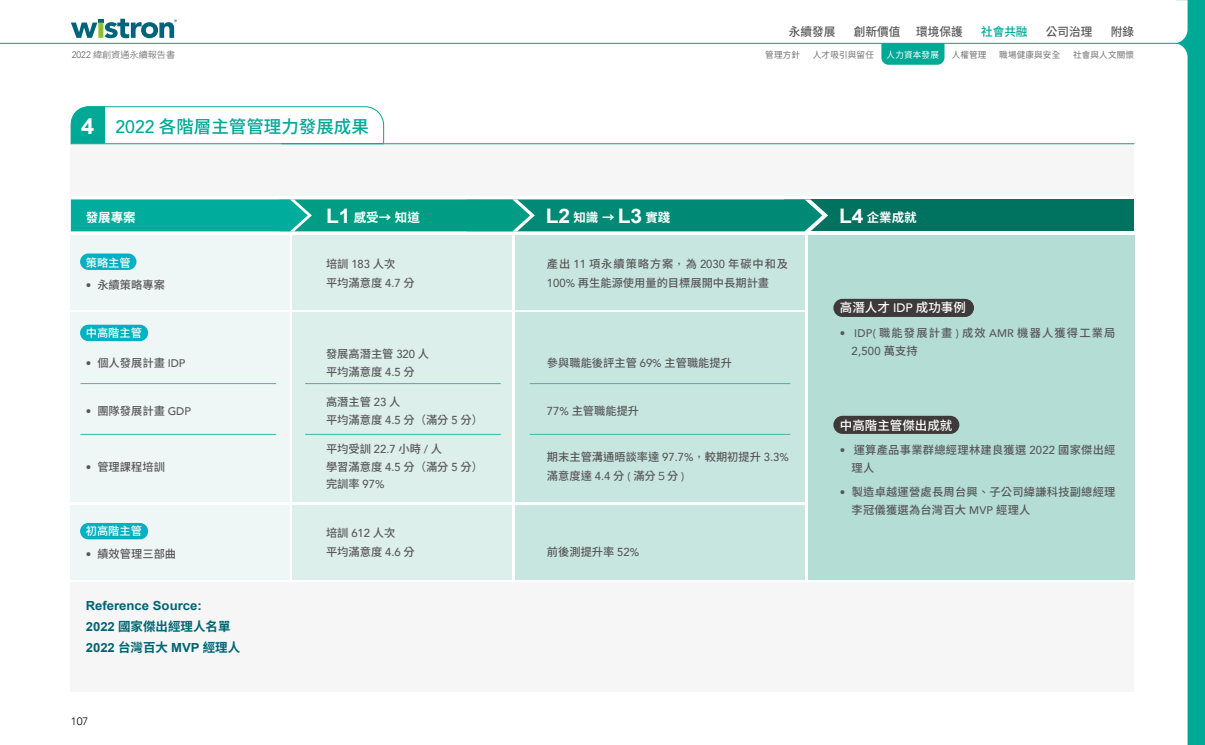
<style>
.page{position:relative;width:1205px;height:745px;background:#fff}
.page>*{position:absolute;margin:0;border:0;box-sizing:border-box;transform-origin:0 0}
.t1{font:700 20px "Arial";color:#fff;scale:1.05 1}
.t2{font:500 17.5px "Source Han Sans TC";color:#00a896}
.t3{font:700 12.5px "Arial";color:#006571;scale:1.05 1}
.t4{font:500 12.5px "Source Han Sans TC";color:#fff}
.t5{font:700 12.5px "Source Han Sans TC";color:#fff}
.t6{font:700 12.5px "Source Han Sans TC";color:#006571}
.t7{font:500 11.88px "Source Han Sans TC";color:#595757}
.t8{font:500 11.88px "Source Han Sans TC";color:#00a896}
.t9{font:500 11.62px "Avenir";color:#595757}
.t10{font:500 11.25px/18.8px "Source Han Sans TC";color:#595757}
.t11{font:500 11.25px/17.5px "Source Han Sans TC";letter-spacing:.02em;color:#595757}
.t12{font:500 11.25px/17.5px "Source Han Sans TC";letter-spacing:.025em;color:#595757}
.t13{font:500 11.25px "Source Han Sans TC";letter-spacing:.105em;color:#595757}
.t14{font:500 11.25px "Source Han Sans TC";color:#fff}
.t15{font:300 10.75px "Avenir";color:#000;scale:1.05 1}
.t16{font:300 9px "Source Han Sans TC";color:#595757}
.t17{font:8.75px "Source Han Sans TC";letter-spacing:.02em;color:#727171}
.t18{font:8.75px "Source Han Sans TC";letter-spacing:.02em;color:#fff}
.s1{font-family:"Avenir";font-size:9.25px}
.s2{font-family:"Arial";font-weight:700;font-size:22.25px;color:#fff}
.s3{font-family:"Avenir";font-size:18px}
.s4{font-family:"Arial";font-size:20px}
.s5{font-family:"Taipei Sans TC Beta"}
.s6{font-family:"Source Han Sans TC";font-size:12.5px}
.s7{font-family:"Taipei Sans TC Beta";font-size:12.5px}
.s8{font-family:"Avenir";font-size:11px}
.s9{font-family:"Avenir";font-size:11.62px}
.s10{font-family:"Taipei Sans TC Beta";font-weight:400}
.s11{font-family:"Taipei Sans TC Beta";font-weight:400;font-size:11px}
.s12{font-family:"Arial"}
.s13{font-family:"Source Han Sans TC"}
.s14{font-family:"Avenir";font-size:12.25px}
.s15{font-size:11px}
.s16{font-family:"Source Han Sans TC";font-size:11.25px}
</style>
<div class="page">
<div style="left:1176px;top:0;width:29px;height:744px;background:#00a896"></div>
<svg style="left:0;top:0;width:1187px;height:43px"></svg>
<div style="left:1176px;top:44px;width:11px;height:700px;background:#fff"></div>
<hr style="left:0;top:43px;width:1196px;height:1px;background:#00a896">
<div style="left:71px;top:144px;width:1063px;height:52px;background:#f6f6f6"></div>
<svg style="left:881px;top:43px;width:63px;height:22px"></svg>
<svg style="left:71px;top:19px;width:106px;height:19px"></svg>
<div style="left:71px;top:581px;width:1063px;height:110px;background:#f6f6f6"></div>
<div style="left:515px;top:235px;width:290px;height:75px;background:#c8e6e0"></div>
<div style="left:515px;top:312px;width:290px;height:190px;background:#c8e6e0"></div>
<div style="left:515px;top:504px;width:290px;height:75px;background:#c8e6e0"></div>
<div style="left:293px;top:235px;width:219px;height:75px;background:#dcefeb"></div>
<div style="left:293px;top:312px;width:219px;height:190px;background:#dcefeb"></div>
<div style="left:293px;top:504px;width:219px;height:75px;background:#dcefeb"></div>
<div style="left:71px;top:235px;width:219px;height:75px;background:#eef7f6"></div>
<div style="left:71px;top:312px;width:219px;height:190px;background:#eef7f6"></div>
<div style="left:71px;top:504px;width:219px;height:75px;background:#eef7f6"></div>
<div style="left:808px;top:235px;width:326px;height:344px;background:#b3ddd5"></div>
<div style="left:784px;top:199px;width:350px;height:32px;background:#007260"></div>
<svg style="left:71px;top:199px;width:757px;height:32px;background:#089c88"></svg>
<div style="left:80px;top:253px;width:56px;height:17px;background:#00b1c1;border-radius:8px"></div>
<div style="left:80px;top:522px;width:68px;height:17px;background:#00b1c1;border-radius:8px"></div>
<div style="left:833px;top:298px;width:141px;height:19px;background:#3e3a39;border-radius:9px"></div>
<div style="left:833px;top:415px;width:126px;height:18px;background:#3e3a39;border-radius:9px"></div>
<div style="left:80px;top:324px;width:68px;height:17px;background:#00b1c1;border-radius:8px"></div>
<hr style="left:80px;top:383px;width:196px;height:1px;background:#3cb8aa">
<hr style="left:80px;top:434px;width:196px;height:1px;background:#3cb8aa">
<hr style="left:305px;top:383px;width:196px;height:1px;background:#3cb8aa">
<hr style="left:305px;top:434px;width:196px;height:1px;background:#3cb8aa">
<hr style="left:530px;top:383px;width:260px;height:1px;background:#3cb8aa">
<hr style="left:530px;top:434px;width:260px;height:1px;background:#3cb8aa">
<svg style="left:71px;top:106px;width:313px;height:38px"></svg>
<hr style="left:281px;top:143px;width:853px;height:1px;background:#00a896">
<p class="t16" style="left:72px;top:50px;width:105px"><span class="s1">2022</span> 緯創資通永續報告書</p>
<h2 class="t2" style="left:81px;top:117px;width:289px"><span class="s2">4</span> <span class="s3">2022</span> 各階層主管管理力發展成果</h2>
<p class="t7" style="left:789px;top:25px;width:48px">永續發展</p>
<p class="t7" style="left:854px;top:25px;width:48px">創新價值</p>
<p class="t7" style="left:916px;top:25px;width:48px">環境保護</p>
<p class="t8" style="left:981px;top:25px;width:48px">社會共融</p>
<p class="t7" style="left:1046px;top:25px;width:48px">公司治理</p>
<p class="t7" style="left:1111px;top:25px;width:25px">附錄</p>
<p class="t17" style="left:765px;top:50px;width:36px">管理方針</p>
<p class="t17" style="left:813px;top:50px;width:63px">人才吸引與留任</p>
<p class="t18" style="left:886px;top:50px;width:54px">人力資本發展</p>
<p class="t17" style="left:951px;top:50px;width:36px">人權管理</p>
<p class="t17" style="left:999px;top:50px;width:63px">職場健康與安全</p>
<p class="t17" style="left:1073px;top:50px;width:63px">社會與人文關懷</p>
<p class="t5" style="left:86px;top:210px;width:51px">發展專案</p>
<p class="t5" style="left:326px;top:210px;width:95px"><span class="s4">L1</span> 感受<span class="s5">→</span> 知道</p>
<h1 class="t1" style="left:546px;top:202px;width:120px">L2 <span class="s6">知識</span> <span class="s7">→</span> L3 <span class="s6">實踐</span></h1>
<p class="t5" style="left:839px;top:210px;width:79px"><span class="s4">L4</span> 企業成就</p>
<p class="t14" style="left:86px;top:256px;width:46px">策略主管</p>
<p class="t10" style="left:86px;top:275px;width:81px"><span class="s8">•</span> 永續策略專案</p>
<p class="t14" style="left:86px;top:326px;width:58px">中高階主管</p>
<p class="t10" style="left:326px;top:255px;width:90px">培訓 <span class="s9">183</span> 人次<br>平均滿意度 <span class="s9">4</span><span class="s8">.</span><span class="s9">7</span> 分</p>
<p class="t10" style="left:547px;top:255px;width:243px">產出 <span class="s9">11</span> 項永續策略方案<span class="s10">，</span>為 <span class="s9">2030</span> 年碳中和及<br><span class="s9">100</span><span class="s8">%</span> 再生能源使用量的目標展開中長期計畫</p>
<p class="t10" style="left:86px;top:353px;width:101px"><span class="s8">•</span> 個人發展計畫 <span class="s8">IDP</span></p>
<p class="t10" style="left:326px;top:344px;width:105px">發展高潛主管 <span class="s9">320</span> 人平均滿意度 <span class="s9">4</span><span class="s8">.</span><span class="s9">5</span> 分</p>
<p class="t10" style="left:547px;top:353px;width:187px">參與職能後評主管 <span class="s9">69</span><span class="s8">%</span> 主管職能提升</p>
<p class="t10" style="left:86px;top:401px;width:107px"><span class="s8">•</span> 團隊發展計畫 <span class="s8">GDP</span></p>
<p class="t10" style="left:326px;top:392px;width:158px">高潛主管 <span class="s9">23</span> 人<br>平均滿意度 <span class="s9">4</span><span class="s8">.</span><span class="s9">5</span> 分<span class="s10">（</span>滿分 <span class="s9">5</span> 分<span class="s10">）</span></p>
<p class="t10" style="left:547px;top:401px;width:94px"><span class="s9">77</span><span class="s8">%</span> 主管職能提升</p>
<p class="t10" style="left:86px;top:457px;width:81px"><span class="s8">•</span> 管理課程培訓</p>
<p class="t10" style="left:326px;top:440px;width:158px;line-height:17.5px">平均受訓 <span class="s9">22</span><span class="s8">.</span><span class="s9">7</span> 小時 <span class="s8">/</span> 人<br>學習滿意度 <span class="s9">4</span><span class="s8">.</span><span class="s9">5</span> 分<span class="s10">（</span>滿分 <span class="s9">5</span> 分<span class="s10">）</span>完訓率 <span class="s9">97</span><span class="s8">%</span></p>
<p class="t10" style="left:547px;top:448px;width:243px">期末主管溝通晤談率達 <span class="s9">97</span><span class="s8">.</span><span class="s9">7</span><span class="s8">%</span><span class="s10">，</span>較期初提升 <span class="s9">3</span><span class="s8">.</span><span class="s9">3</span><span class="s8">%</span>滿意度達 <span class="s9">4</span><span class="s8">.</span><span class="s9">4</span> 分 <span class="s8">(</span> 滿分<span class="s11">５</span>分 <span class="s8">)</span></p>
<p class="t14" style="left:86px;top:524px;width:58px">初高階主管</p>
<p class="t10" style="left:86px;top:544px;width:92px"><span class="s8">•</span> 績效管理三部曲</p>
<p class="t3" style="left:86px;top:596px;width:112px">Reference Source:</p>
<p class="t6" style="left:86px;top:618px;width:146px"><span class="s12">2022</span> 國家傑出經理人名單</p>
<p class="t3" style="left:86px;top:639px;width:149px">2022 <span class="s13">台灣百大</span> MVP <span class="s13">經理人</span></p>
<p class="t15" style="left:71px;top:714px;width:18px">107</p>
<p class="t10" style="left:326px;top:523px;width:90px">培訓 <span class="s9">612</span> 人次<br>平均滿意度 <span class="s9">4</span><span class="s8">.</span><span class="s9">6</span> 分</p>
<p class="t10" style="left:547px;top:542px;width:94px">前後測提升率 <span class="s9">52</span><span class="s8">%</span></p>
<p class="t4" style="left:840px;top:300px;width:127px">高潛人才 <span class="s14">IDP</span> 成功事例</p>
<p class="t13" style="left:840px;top:326px;width:277px"><span class="s8">• IDP(</span> 職能發展計畫 <span class="s8">)</span> 成效 <span class="s8">AMR</span> 機器人獲得工業局</p>
<p class="t9" style="left:851px;top:340px;width:68px">2<span class="s15">,</span>500 <span class="s16">萬支持</span></p>
<p class="t4" style="left:840px;top:417px;width:114px">中高階主管傑出成就</p>
<p class="t12" style="left:851px;top:441px;width:265px;text-indent:-12px"><span class="s8">•</span> 運算產品事業群總經理林建良獲選 <span class="s9">2022</span> 國家傑出經理人</p>
<p class="t11" style="left:851px;top:483px;width:265px;text-indent:-12px"><span class="s8">•</span> 製造卓越運營處長周台興<span class="s10">、</span>子公司緯謙科技副總經理李冠儀獲選為台灣百大 <span class="s8">MVP</span> 經理人</p>
</div>
